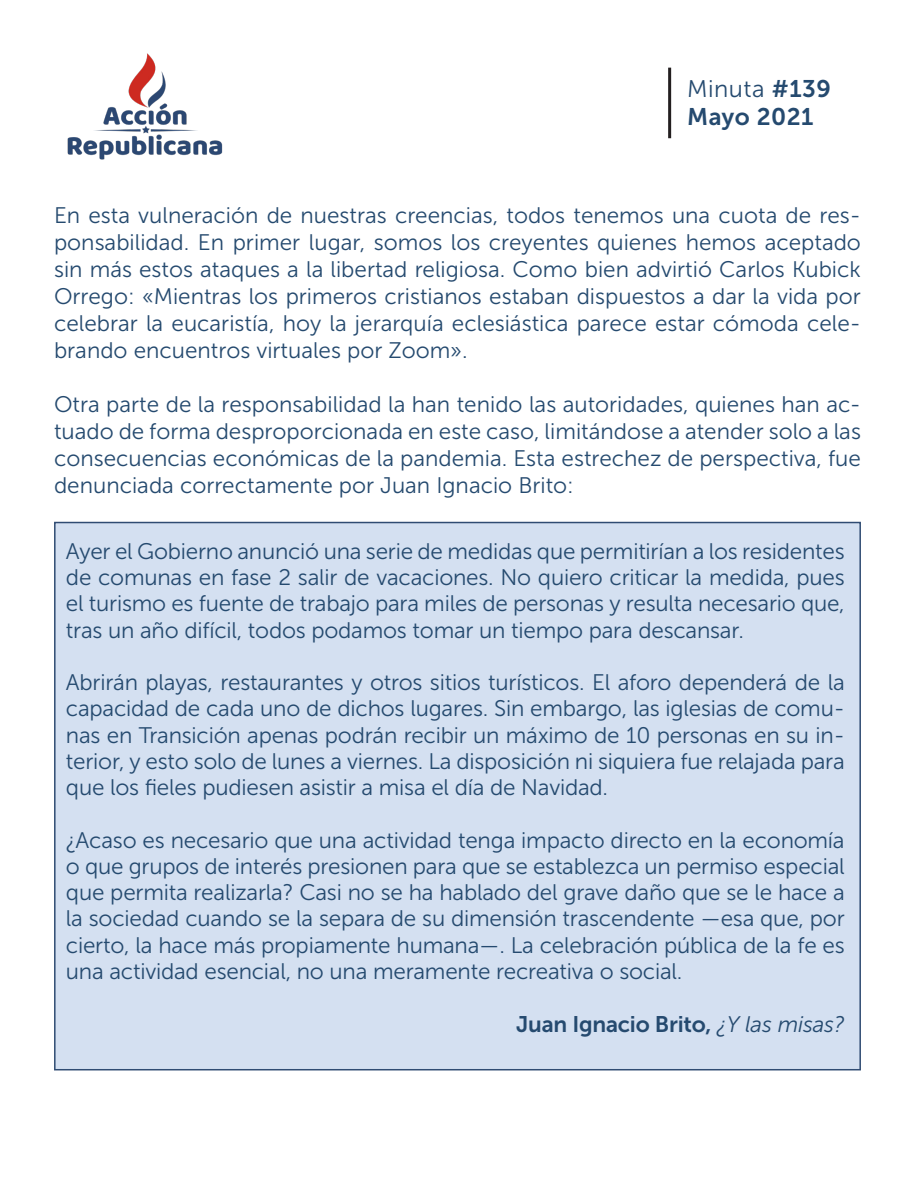
<style>
.page{position:relative;width:915px;height:1191px;background:#fff}
.page>*{position:absolute;margin:0;border:0;box-sizing:border-box;transform-origin:0 0}
.t1{font:24px "Museo Sans 300";letter-spacing:.02em;color:#254a6f}
.t2{font:24px "Museo Sans 700";letter-spacing:.02em;color:#254a6f}
.t3{font:22.5px/26.2px "Museo Sans 300";letter-spacing:-.01em;color:#254a6f;text-align:justify}
.t4{font:22.5px "Museo Sans 700";letter-spacing:-.01em;color:#254a6f}
.s1{font-family:"Museo Sans 700"}
.s2{font-family:"Museo Sans 300";font-style:italic}
</style>
<div class="page">
<img style="left:67px;top:53px;width:155px;height:107px">
<hr style="left:668px;top:68px;width:3px;height:70px;background:#231f20">
<div style="left:54px;top:522px;width:806px;height:548px;background:#d4e0f1;border:2px solid #304c73"></div>
<p class="t1" style="left:686px;top:75px;width:145px">Minuta <span class="s1">#139</span></p>
<p class="t2" style="left:686px;top:104px;width:128px">Mayo 2021</p>
<p class="t3" style="left:54px;top:202px;width:808px;line-height:27px">En esta vulneración de nuestras creencias, todos tenemos una cuota de res&shy;ponsabilidad. En primer lugar, somos los creyentes quienes hemos aceptado sin más estos ataques a la libertad religiosa. Como bien advirtió Carlos Kubick Orrego: «Mientras los primeros cristianos estaban dispuestos a dar la vida por celebrar la eucaristía, hoy la jerarquía eclesiástica parece estar cómoda cele&shy;brando encuentros virtuales por Zoom».</p>
<p class="t3" style="left:54px;top:391px;width:808px;line-height:27px">Otra parte de la responsabilidad la han tenido las autoridades, quienes han ac&shy;tuado de forma desproporcionada en este caso, limitándose a atender solo a las consecuencias económicas de la pandemia. Esta estrechez de perspectiva, fue denunciada correctamente por Juan Ignacio Brito:</p>
<p class="t3" style="left:66px;top:538px;width:780px">Ayer el Gobierno anunció una serie de medidas que permitirían a los residentes de comunas en fase 2 salir de vacaciones. No quiero criticar la medida, pues el turismo es fuente de trabajo para miles de personas y resulta necesario que, tras un año difícil, todos podamos tomar un tiempo para descansar.</p>
<p class="t3" style="left:66px;top:669px;width:780px">Abrirán playas, restaurantes y otros sitios turísticos. El aforo dependerá de la capacidad de cada uno de dichos lugares. Sin embargo, las iglesias de comu&shy;nas en Transición apenas podrán recibir un máximo de 10 personas en su in&shy;terior, y esto solo de lunes a viernes. La disposición ni siquiera fue relajada para que los fieles pudiesen asistir a misa el día de Navidad.</p>
<p class="t3" style="left:66px;top:827px;width:780px">¿Acaso es necesario que una actividad tenga impacto directo en la economía o que grupos de interés presionen para que se establezca un permiso especial que permita realizarla? Casi no se ha hablado del grave daño que se le hace a la sociedad cuando se la separa de su dimensión trascendente —esa que, por cierto, la hace más propiamente humana—. La celebración pública de la fe es una actividad esencial, no una meramente recreativa o social.</p>
<p class="t4" style="left:516px;top:1011px;width:330px">Juan Ignacio Brito, <span class="s2">¿Y las misas?</span></p>
</div>
